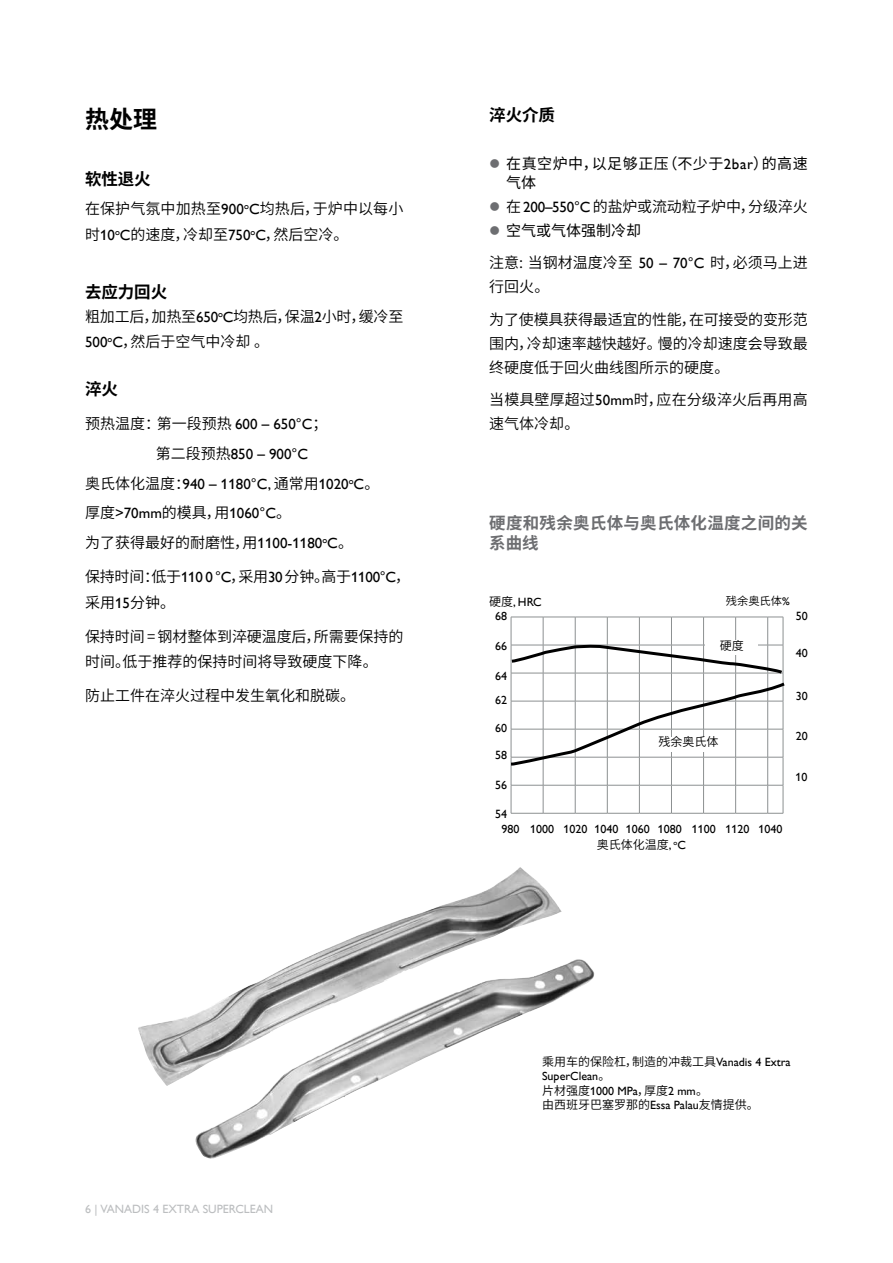
<style>
.page{position:relative;width:893px;height:1263px;background:#fff}
.page>*{position:absolute;margin:0;border:0;box-sizing:border-box;transform-origin:0 0}
.t1{font:700 24px "Source Han Sans CN";color:#000}
.t2{font:700 16.5px/19.8px "Source Han Sans CN";letter-spacing:.015em;color:#6d6e71}
.t3{font:700 16.5px "Source Han Sans CN";letter-spacing:-.005em;color:#000}
.t4{font:15px/25.5px "Source Han Sans CN";color:#000}
.t5{font:15px/29.7px "Assab Gill";color:#000}
.t6{font:15px/19.5px "Source Han Sans CN";letter-spacing:.035em;color:#000}
.t7{font:12px/24.6px "Assab Gill";color:#000}
.t8{font:12px "Source Han Sans CN";color:#000}
.t9{font:12px "Assab Gill";color:#bcbec0}
.t10{font:11.25px "Source Han Sans CN";color:#000}
.s1{font-family:"Assab Gill"}
.s2{font-family:"Source Han Sans CN"}
.s3{font-style:inherit}
</style>
<div class="page">
<svg style="left:510px;top:617px;width:275px;height:197px"></svg>
<img style="left:138px;top:870px;width:379px;height:216px">
<h1 class="t1" style="left:85px;top:106px;width:73px">热处理</h1>
<p class="t3" style="left:85px;top:169px;width:67px">软性退火</p>
<p class="t4" style="left:85px;top:196px;width:320px">在保护气氛中加热至<span class="s1">900</span><sup>o</sup><span class="s1">C</span>均热后，于炉中以每小时<span class="s1">10</span><sup>o</sup><span class="s1">C</span>的速度，冷却至<span class="s1">750</span><sup>o</sup><span class="s1">C</span>，然后空冷。</p>
<p class="t3" style="left:85px;top:283px;width:84px">去应力回火</p>
<p class="t4" style="left:85px;top:304px;width:320px">粗加工后，加热至<span class="s1">650</span><sup>o</sup><span class="s1">C</span>均热后，保温<span class="s1">2</span>小时，缓冷至<br><span class="s1">500</span><sup>o</sup><span class="s1">C</span>，然后于空气中冷却 。</p>
<p class="t3" style="left:85px;top:380px;width:34px">淬火</p>
<p class="t4" style="left:85px;top:411px;width:244px">预热温度：第一段预热 <span class="s1">600 – 650°C</span>；</p>
<p class="t5" style="left:85px;top:439px;width:296px;text-indent:71px"><span class="s2">第二段预热</span>850 – 900°C<br><span class="s2">奥氏体化温度：</span>940 – 1180°C, <span class="s2">通常用</span>1020<sup>o</sup>C<span class="s2">。厚度</span>&gt;70mm<span class="s2">的模具，用</span>1060°C<span class="s2">。</span></p>
<p class="t4" style="left:85px;top:530px;width:269px">为了获得最好的耐磨性，用<span class="s1">1100-1180</span><sup>o</sup><span class="s1">C</span>。</p>
<p class="t4" style="left:85px;top:564px;width:326px">保持时间：低于<span class="s1">110 0 °C</span>，采用<span class="s1">30</span> 分钟。高于<span class="s1">1100°C</span>，采用<span class="s1">15</span>分钟。</p>
<p class="t4" style="left:85px;top:624px;width:320px">保持时间 = 钢材整体到淬硬温度后，所需要保持的时间。低于推荐的保持时间将导致硬度下降。</p>
<p class="t4" style="left:85px;top:683px;width:272px">防止工件在淬火过程中发生氧化和脱碳。</p>
<p class="t9" style="left:85px;top:1202px;width:190px">6 | VANADIS 4 EXTRA SUPERCLEAN</p>
<p class="t3" style="left:489px;top:106px;width:67px">淬火介质</p>
<p class="t6" style="left:506px;top:154px;width:303px">在真空炉中，以足够正压（不少于<span class="s1">2bar</span>）的高速气体</p>
<p class="t4" style="left:506px;top:195px;width:303px;line-height:23.7px">在 <span class="s1">200–550°C</span> 的盐炉或流动粒子炉中，分级淬火<span class="s3">空气或气体强制冷却</span></p>
<p class="t4" style="left:489px;top:251px;width:320px;line-height:24px">注意: 当钢材温度冷至 <span class="s1">50 – 70°C</span> 时，必须马上进行回火。</p>
<p class="t4" style="left:489px;top:308px;width:320px;line-height:24px;text-align:justify">为了使模具获得最适宜的性能，在可接受的变形范围内，冷却速率越快越好。慢的冷却速度会导致最终硬度低于回火曲线图所示的硬度。</p>
<p class="t4" style="left:489px;top:388px;width:320px;line-height:24px">当模具壁厚超过<span class="s1">50mm</span>时，应在分级淬火后再用高速气体冷却。</p>
<p class="t2" style="left:489px;top:514px;width:320px">硬度和残余奥氏体与奥氏体化温度之间的关系曲线</p>
<p class="t7" style="left:489px;top:590px;width:54px"><span class="s2">硬度</span>, HRC</p>
<p class="t10" style="left:726px;top:595px;width:65px">残余奥氏体<span class="s1">%</span></p>
<p class="t7" style="left:495px;top:604px;width:13px">68</p>
<p class="t7" style="left:796px;top:604px;width:13px">50</p>
<p class="t8" style="left:720px;top:639px;width:25px">硬度</p>
<p class="t7" style="left:495px;top:634px;width:13px">66</p>
<p class="t7" style="left:495px;top:663px;width:13px">64<br>62</p>
<p class="t7" style="left:495px;top:716px;width:13px">60</p>
<p class="t7" style="left:495px;top:743px;width:13px">58</p>
<p class="t7" style="left:495px;top:773px;width:13px">56</p>
<p class="t7" style="left:502px;top:807px;width:282px;line-height:14.7px;text-indent:-7px">54<br>980 1000 1020 1040 1060 1080 1100 1120 1040</p>
<p class="t8" style="left:658px;top:735px;width:61px">残余奥氏体</p>
<p class="t8" style="left:597px;top:838px;width:91px">奥氏体化温度<span class="s1">,</span> <sup>o</sup><span class="s1">C</span></p>
<p class="t7" style="left:796px;top:641px;width:13px">40</p>
<p class="t7" style="left:796px;top:684px;width:13px">30</p>
<p class="t7" style="left:796px;top:724px;width:13px">20</p>
<p class="t7" style="left:796px;top:765px;width:13px">10</p>
<p class="t8" style="left:542px;top:1055px;width:250px">乘用车的保险杠，制造的冲裁工具<span class="s1">Vanadis 4 Extra</span></p>
<p class="t7" style="left:542px;top:1069px;width:167px;line-height:14.4px">SuperClean<span class="s2">。<br>片材强度</span>1000 MPa<span class="s2">，厚度</span>2 mm<span class="s2">。</span></p>
<p class="t8" style="left:542px;top:1098px;width:218px">由西班牙巴塞罗那的<span class="s1">Essa Palau</span>友情提供。</p>
</div>
